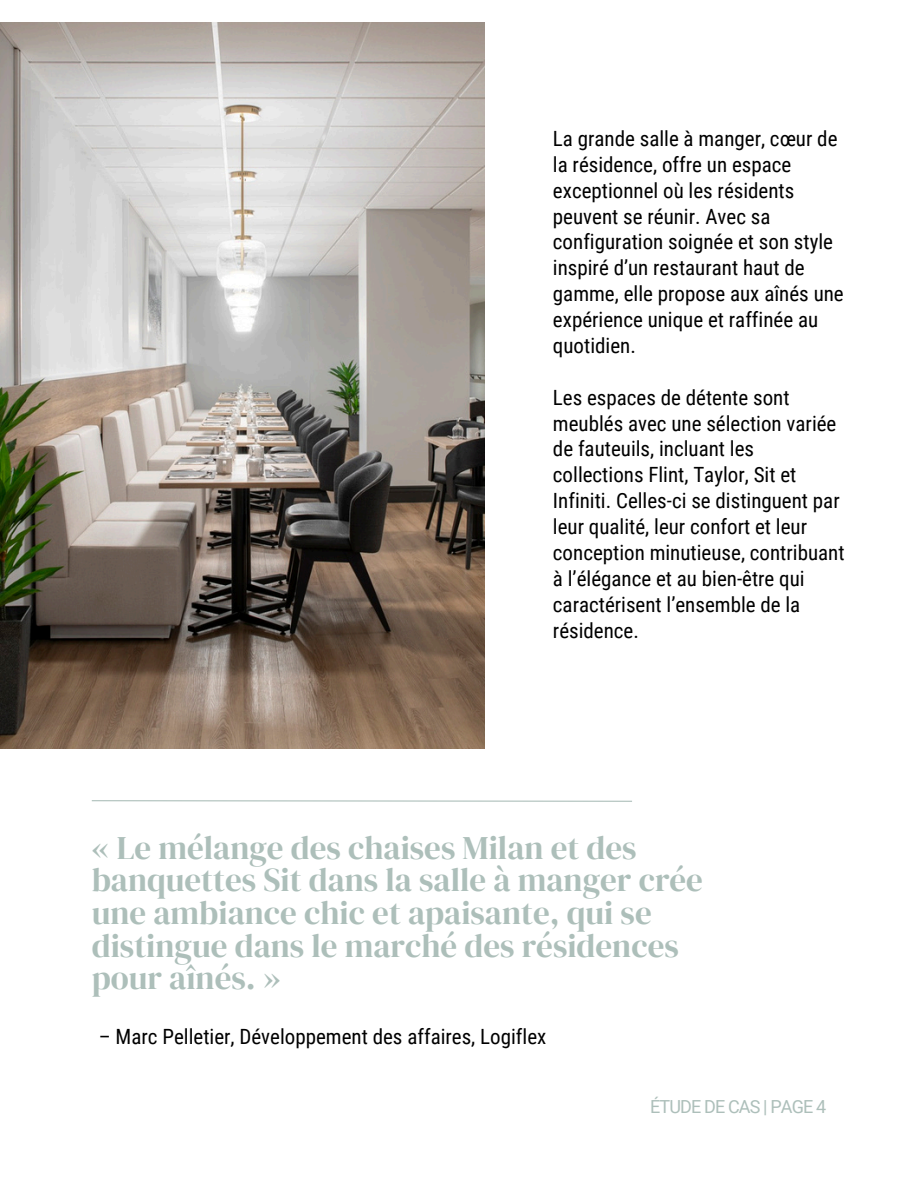
<style>
.page{position:relative;width:918px;height:1188px;background:#fff}
.page>*{position:absolute;margin:0;border:0;box-sizing:border-box;transform-origin:0 0}
.t1{font:33px/32.7px "DM Serif Display";color:#adbfba}
.t2{font:21px/25.8px "Roboto Condensed";color:#000}
.t3{font:18px "Roboto";letter-spacing:-.045em;color:#adbfba}
</style>
<div class="page">
<img style="left:0;top:22px;width:485px;height:727px">
<svg style="left:91px;top:800px;width:541px;height:2px"></svg>
<p class="t2" style="left:553px;top:126px;width:292px">La grande salle à manger, cœur de la résidence, offre un espace exceptionnel où les résidents peuvent se réunir. Avec sa configuration soignée et son style inspiré d’un restaurant haut de gamme, elle propose aux aînés une expérience unique et raffinée au quotidien.</p>
<h2 class="t2" style="left:553px;top:385px;width:293px">Les espaces de détente sont meublés avec une sélection variée de fauteuils, incluant les collections Flint, Taylor, Sit et<br>Infiniti. Celles-ci se distinguent par leur qualité, leur confort et leur conception minutieuse, contribuant à l’élégance et au bien-être qui caractérisent l’ensemble de la résidence.</h2>
<h2 class="t1" style="left:92px;top:831px;width:613px">« Le mélange des chaises Milan et des banquettes Sit dans la salle à manger crée une ambiance chic et apaisante, qui se distingue dans le marché des résidences pour aînés. »</h2>
<p class="t2" style="left:99px;top:1024px;width:449px">– Marc Pelletier, Développement des affaires, Logiflex</p>
<h1 class="t3" style="left:650px;top:1096px;width:177px">ÉTUDE DE CAS | PAGE 4</h1>
</div>
